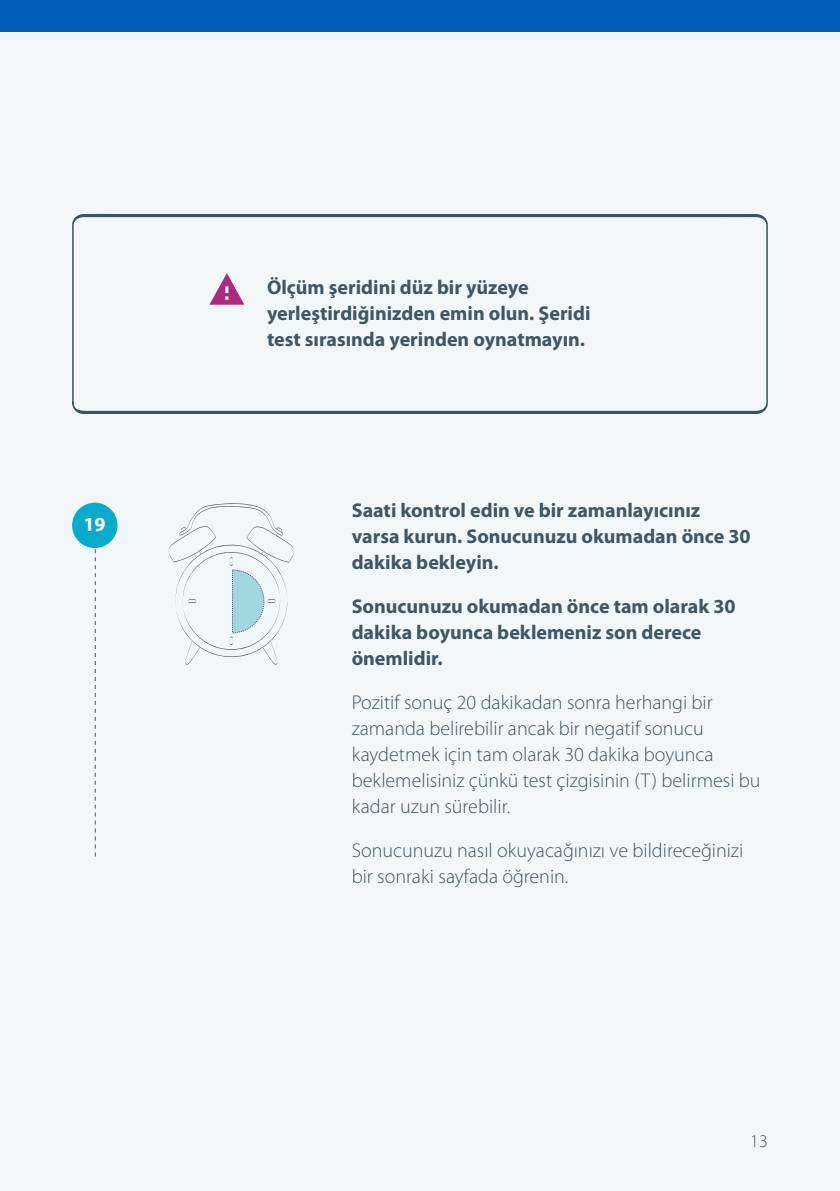
<style>
.page{position:relative;width:840px;height:1191px;background:#fff}
.page>*{position:absolute;margin:0;border:0;box-sizing:border-box;transform-origin:0 0}
.Paragraph_Bold__p{font:700 20px/26px "Myriad Pro";color:#425563}
.Paragraph_Black__p{font:300 20px/26px "Myriad Pro";color:#425563}
.Paragraph_White__p{font:700 20px "Myriad Pro";color:#fff}
.Page_number__p{font:300 18px "Myriad Pro";color:#425563}
</style>
<div class="page">
<div style="left:0;top:31px;width:839px;height:1160px;background:#f2f7fb"></div>
<svg style="left:72px;top:214px;width:695px;height:200px"></svg>
<svg style="left:209px;top:273px;width:35px;height:32px"></svg>
<svg style="left:95px;top:549px;width:1px;height:307px"></svg>
<div style="left:72px;top:502px;width:45px;height:46px;background:#07accd;border-radius:50%"></div>
<svg style="left:168px;top:503px;width:126px;height:162px"></svg>
<div style="left:0;top:0;width:839px;height:31px;background:#005eb8"></div>
<h2 class="Paragraph_White__p" style="left:83px;top:511px;width:24px">19</h2>
<h3 class="Paragraph_Bold__p" style="left:267px;top:274px;width:325px">Ölçüm şeridini düz bir yüzeye yerleştirdiğinizden emin olun. Şeridi test sırasında yerinden oynatmayın.</h3>
<h3 class="Paragraph_Bold__p" style="left:351px;top:497px;width:400px">Saati kontrol edin ve bir zamanlayıcınız varsa kurun. Sonucunuzu okumadan önce 30 dakika bekleyin.</h3>
<h3 class="Paragraph_Bold__p" style="left:351px;top:593px;width:385px">Sonucunuzu okumadan önce tam olarak 30 dakika boyunca beklemeniz son derece önemlidir.</h3>
<p class="Paragraph_Black__p" style="left:351px;top:690px;width:410px">Pozitif sonuç 20 dakikadan sonra herhangi bir zamanda belirebilir ancak bir negatif sonucu kaydetmek için tam olarak 30 dakika boyunca beklemelisiniz çünkü test çizgisinin (T) belirmesi bu kadar uzun sürebilir.</p>
<p class="Paragraph_Black__p" style="left:351px;top:837px;width:393px">Sonucunuzu nasıl okuyacağınızı ve bildireceğinizi bir sonraki sayfada öğrenin.</p>
<p class="Page_number__p" style="left:749px;top:1130px;width:19px">13</p>
</div>
